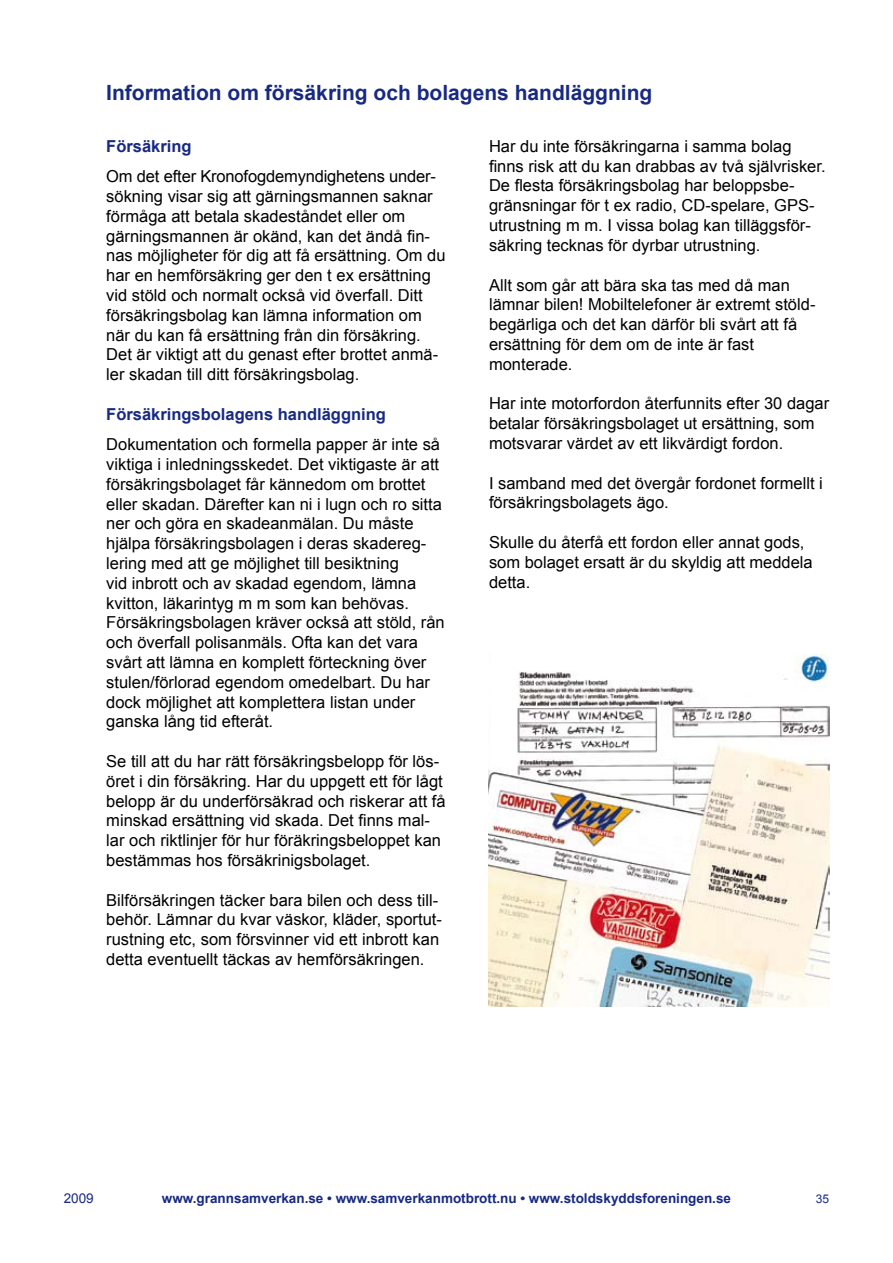
<style>
.page{position:relative;width:893px;height:1263px;background:#fff}
.page>*{position:absolute;margin:0;border:0;box-sizing:border-box;transform-origin:0 0}
.t1{font:700 21px "Arial";color:#172983}
.t2{font:16.5px/19.8px "Arial";color:#000}
.t3{font:700 16.5px "Arial";color:#172983}
.t4{font:700 13.5px "Arial";color:#172983}
.t5{font:13.5px "Arial";color:#172983}
.t6{font:12px "Arial";color:#172983}
</style>
<div class="page">
<img style="left:488px;top:654px;width:341px;height:352px">
<p class="t1" style="left:106px;top:79px;width:548px">Information om försäkring och bolagens handläggning</p>
<p class="t3" style="left:106px;top:135px;width:87px">Försäkring</p>
<p class="t2" style="left:106px;top:167px;width:341px">Om det efter Kronofogdemyndighetens under&shy;sökning visar sig att gärningsmannen saknar förmåga att betala skadeståndet eller om gärningsmannen är okänd, kan det ändå fin&shy;nas möjligheter för dig att få ersättning. Om du har en hemförsäkring ger den t ex ersättning vid stöld och normalt också vid överfall. Ditt försäkringsbolag kan lämna information om när du kan få ersättning från din försäkring.<br>Det är viktigt att du genast efter brottet anmä&shy;ler skadan till ditt försäkringsbolag.</p>
<p class="t3" style="left:106px;top:403px;width:281px">Försäkringsbolagens handläggning</p>
<p class="t2" style="left:106px;top:435px;width:340px">Dokumentation och formella papper är inte så viktiga i inledningsskedet. Det viktigaste är att försäkringsbolaget får kännedom om brottet eller skadan. Därefter kan ni i lugn och ro sitta ner och göra en skadeanmälan. Du måste hjälpa försäkringsbolagen i deras skadereg&shy;lering med att ge möjlighet till besiktning<br>vid inbrott och av skadad egendom, lämna kvitton, läkarintyg m m som kan behövas.<br>Försäkringsbolagen kräver också att stöld, rån och överfall polisanmäls. Ofta kan det vara svårt att lämna en komplett förteckning över stulen/förlorad egendom omedelbart. Du har dock möjlighet att komplettera listan under ganska lång tid efteråt.</p>
<p class="t2" style="left:106px;top:751px;width:341px">Se till att du har rätt försäkringsbelopp för lös&shy;öret i din försäkring. Har du uppgett ett för lågt belopp är du underförsäkrad och riskerar att få minskad ersättning vid skada. Det finns mal&shy;lar och riktlinjer för hur föräkringsbeloppet kan bestämmas hos försäkrinigsbolaget.</p>
<p class="t2" style="left:106px;top:890px;width:337px">Bilförsäkringen täcker bara bilen och dess till&shy;behör. Lämnar du kvar väskor, kläder, sportut&shy;rustning etc, som försvinner vid ett inbrott kan detta eventuellt täckas av hemförsäkringen.</p>
<p class="t2" style="left:489px;top:136px;width:338px">Har du inte försäkringarna i samma bolag finns risk att du kan drabbas av två självrisker.<br>De flesta försäkringsbolag har beloppsbe&shy;gränsningar för t ex radio, CD-spelare, GPS&shy;utrustning m m. I vissa bolag kan tilläggsför&shy;säkring tecknas för dyrbar utrustning.</p>
<p class="t2" style="left:489px;top:275px;width:328px">Allt som går att bära ska tas med då man lämnar bilen! Mobiltelefoner är extremt stöld&shy;begärliga och det kan därför bli svårt att få ersättning för dem om de inte är fast monterade.</p>
<p class="t2" style="left:489px;top:394px;width:342px">Har inte motorfordon återfunnits efter 30 dagar betalar försäkringsbolaget ut ersättning, som motsvarar värdet av ett likvärdigt fordon.</p>
<p class="t2" style="left:489px;top:473px;width:335px">I samband med det övergår fordonet formellt i försäkringsbolagets ägo.</p>
<p class="t2" style="left:489px;top:532px;width:325px">Skulle du återfå ett fordon eller annat gods, som bolaget ersatt är du skyldig att meddela detta.</p>
<p class="t5" style="left:64px;top:1189px;width:32px">2009</p>
<p class="t4" style="left:162px;top:1189px;width:571px">www.grannsamverkan.se • www.samverkanmotbrott.nu • www.stoldskyddsforeningen.se</p>
<p class="t6" style="left:816px;top:1191px;width:15px">35</p>
</div>
